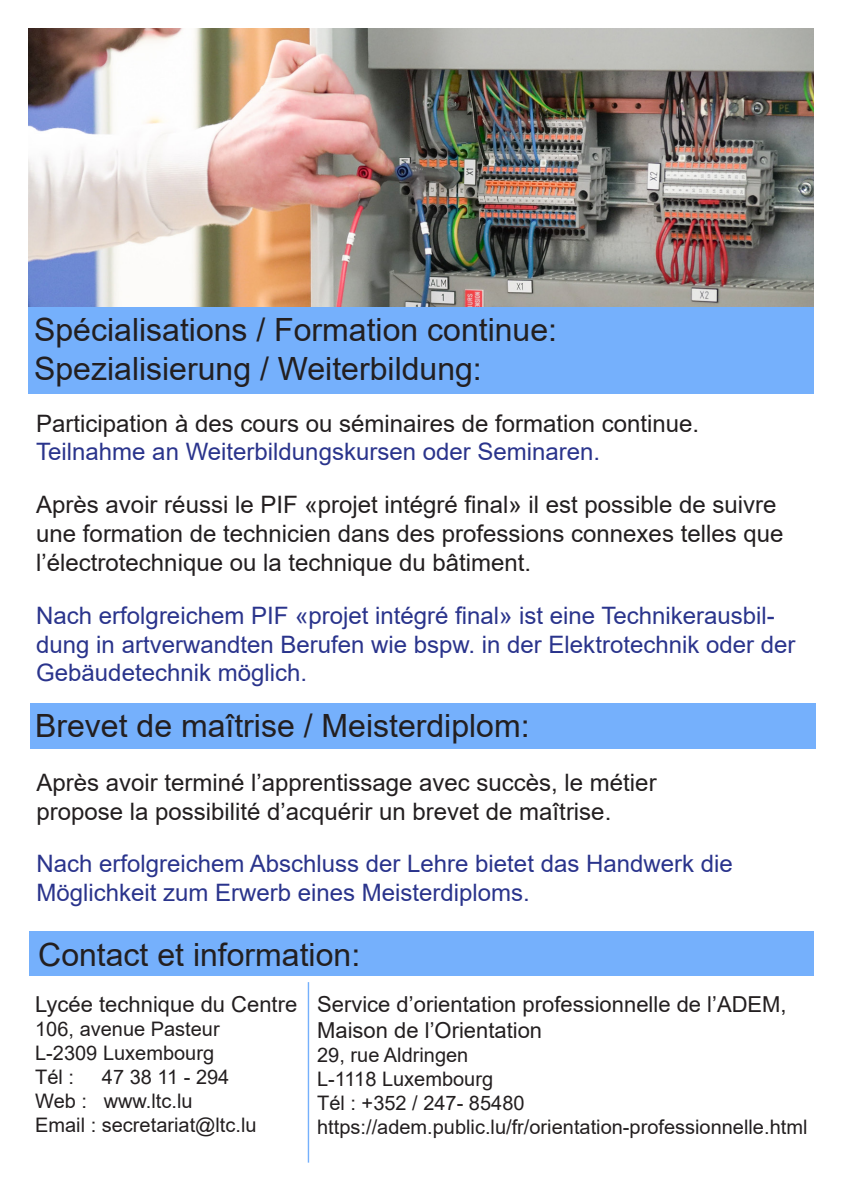
<style>
.page{position:relative;width:842px;height:1191px;background:#fff}
.page>*{position:absolute;margin:0;border:0;box-sizing:border-box;transform-origin:0 0}
.t1{font:32px "Arial";color:#231f20}
.t2{font:24px/28.8px "Arial";color:#231f20}
.t3{font:24px/28.8px "Arial";color:#2a348c}
.t4{font:22px "Arial";color:#231f20}
.t5{font:20px "Arial";color:#231f20}
</style>
<div class="page">
<div style="left:29px;top:306px;width:785px;height:87px;background:#75b0fc"></div>
<div style="left:30px;top:703px;width:785px;height:45px;background:#75b0fc"></div>
<div style="left:29px;top:931px;width:785px;height:45px;background:#75b0fc"></div>
<img style="left:28px;top:28px;width:785px;height:278px">
<hr style="left:308px;top:982px;width:1px;height:180px;background:#75b0fc">
<p class="t1" style="left:34px;top:308px;width:524px">Spécialisations / Formation continue:</p>
<p class="t1" style="left:34px;top:346px;width:449px">Spezialisierung / Weiterbildung:</p>
<p class="t2" style="left:36px;top:408px;width:664px">Participation à des cours ou séminaires de formation continue.</p>
<p class="t3" style="left:36px;top:437px;width:565px">Teilnahme an Weiterbildungskursen oder Seminaren.</p>
<p class="t2" style="left:36px;top:490px;width:749px">Après avoir réussi le PIF «projet intégré final» il est possible de suivre une formation de technicien dans des professions connexes telles que l’électrotechnique ou la technique du bâtiment.</p>
<p class="t3" style="left:36px;top:600px;width:761px">Nach erfolgreichem PIF «projet intégré final» ist eine Technikerausbil&shy;dung in artverwandten Berufen wie bspw. in der Elektrotechnik oder der<br>Gebäudetechnik möglich.</p>
<p class="t1" style="left:35px;top:703px;width:496px">Brevet de maîtrise / Meisterdiplom:</p>
<p class="t2" style="left:36px;top:768px;width:622px">Après avoir terminé l’apprentissage avec succès, le métier</p>
<p class="t2" style="left:36px;top:796px;width:576px">propose la possibilité d’acquérir un brevet de maîtrise.</p>
<p class="t3" style="left:36px;top:849px;width:698px">Nach erfolgreichem Abschluss der Lehre bietet das Handwerk die<br>Möglichkeit zum Erwerb eines Meisterdiploms.</p>
<p class="t1" style="left:38px;top:933px;width:323px">Contact et information:</p>
<p class="t4" style="left:35px;top:988px;width:264px">Lycée technique du Centre</p>
<p class="t5" style="left:35px;top:1014px;width:186px">106, avenue Pasteur</p>
<p class="t5" style="left:35px;top:1038px;width:180px">L-2309 Luxembourg</p>
<p class="t5" style="left:35px;top:1062px;width:40px">Tél :</p>
<p class="t5" style="left:102px;top:1062px;width:129px">47 38 11 - 294</p>
<p class="t5" style="left:35px;top:1086px;width:159px">Web : www.ltc.lu</p>
<p class="t5" style="left:35px;top:1110px;width:223px">Email : secretariat@ltc.lu</p>
<p class="t4" style="left:317px;top:989px;width:471px">Service d’orientation professionnelle de l’ADEM,</p>
<p class="t4" style="left:317px;top:1015px;width:226px">Maison de l’Orientation</p>
<p class="t5" style="left:317px;top:1041px;width:153px">29, rue Aldringen</p>
<p class="t5" style="left:317px;top:1065px;width:178px">L-1118 Luxembourg</p>
<p class="t5" style="left:317px;top:1089px;width:209px">Tél : +352 / 247- 85480</p>
<p class="t5" style="left:317px;top:1113px;width:492px">https://adem.public.lu/fr/orientation-professionnelle.html</p>
</div>
